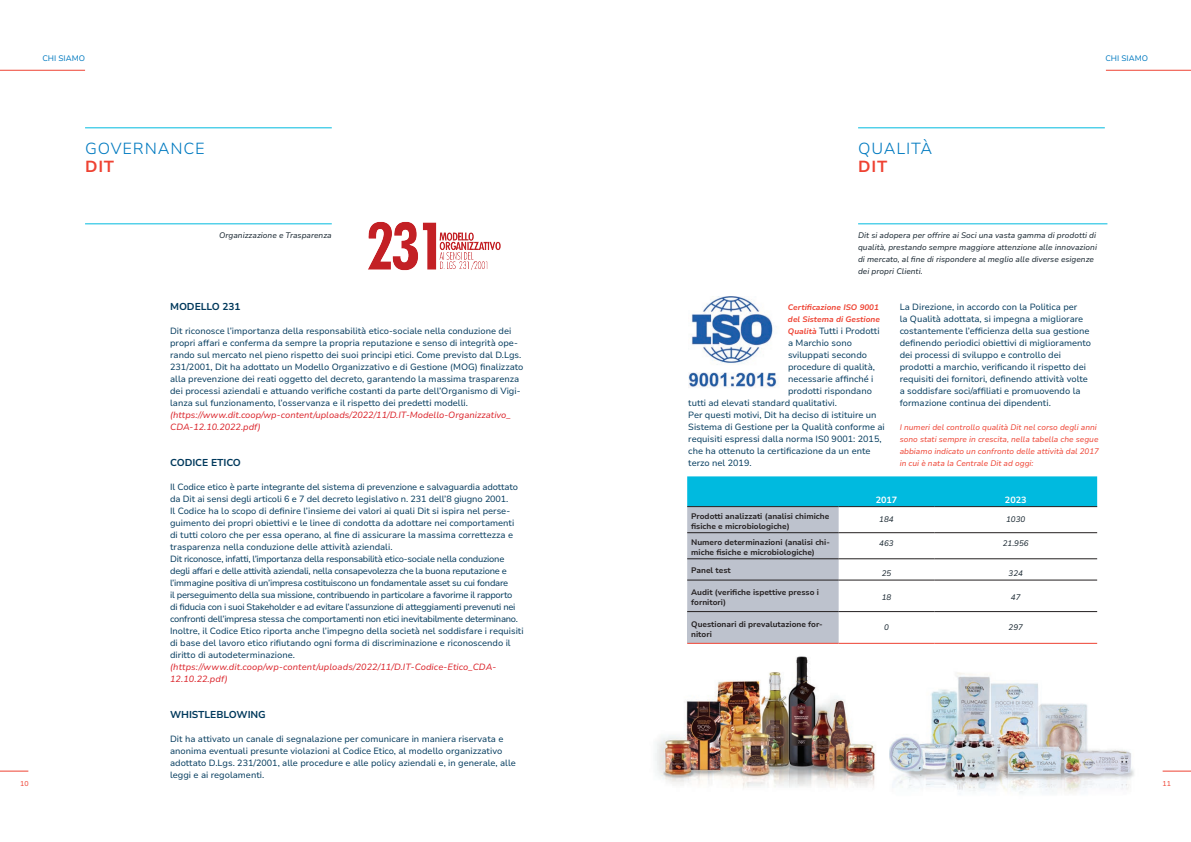
<style>
.page{position:relative;width:1191px;height:842px;background:#fff}
.page>*{position:absolute;margin:0;border:0;box-sizing:border-box;transform-origin:0 0}
.t1{font:300 16px "Nunito Sans 10 pt";letter-spacing:.05em;color:#007ac0}
.t2{font:700 16px "Nunito Sans 10 pt";letter-spacing:.05em;color:#ee4232}
.t3{font:700 10px "Nunito Sans 10 pt";letter-spacing:-.01em;color:#00395c}
.t4{font:9px/12px "Nunito Sans 10 pt";color:#00395c}
.t5{font:italic 9px/12px "Nunito Sans 10 pt";color:#da2128}
.t6{font:700 9px "Nunito Sans 10 pt";color:#fff}
.t7{font:italic 8px/12px "Nunito Sans 10 pt";color:#16242e}
.t8{font:700 8px/10px "Nunito Sans 10 pt";color:#231f20}
.t9{font:italic 8px/12px "Nunito Sans 10 pt";color:#ee4232}
.t10{font:italic 700 8px/12px "Nunito Sans 10 pt";color:#ee4232}
.t11{font:8px "Nunito Sans 10 pt";color:#007ac0}
.t12{font:7px "Nunito Sans 10 pt";color:#ee4232}
.s1{font-weight:700;font-style:italic;font-size:8px;color:#ee4232}
</style>
<div class="page">
<img style="left:368px;top:221px;width:133px;height:50px">
<hr style="left:858px;top:128px;width:246px;height:1px;background:#00badf">
<hr style="left:858px;top:224px;width:249px;height:1px;background:#00badf">
<svg style="left:1162px;top:771px;width:29px;height:1px"></svg>
<hr style="left:1106px;top:70px;width:85px;height:1px;background:#ee4232">
<svg style="left:0;top:771px;width:28px;height:1px"></svg>
<hr style="left:0;top:70px;width:85px;height:1px;background:#ee4232">
<hr style="left:85px;top:128px;width:247px;height:1px;background:#00badf">
<hr style="left:85px;top:224px;width:247px;height:1px;background:#00badf">
<img style="left:889px;top:672px;width:245px;height:121px">
<img style="left:655px;top:656px;width:221px;height:132px">
<img style="left:688px;top:297px;width:89px;height:91px">
<svg style="left:687px;top:476px;width:410px;height:167px"></svg>
<hr style="left:687px;top:643px;width:151px;height:1px;background:#ee4232">
<hr style="left:838px;top:643px;width:96px;height:1px;background:#ee4232">
<hr style="left:934px;top:643px;width:163px;height:1px;background:#ee4232">
<hr style="left:687px;top:532px;width:151px;height:1px;background:#231f20">
<hr style="left:838px;top:532px;width:96px;height:1px;background:#231f20">
<hr style="left:934px;top:532px;width:163px;height:1px;background:#231f20">
<hr style="left:687px;top:559px;width:151px;height:1px;background:#231f20">
<hr style="left:838px;top:559px;width:96px;height:1px;background:#231f20">
<hr style="left:934px;top:559px;width:163px;height:1px;background:#231f20">
<hr style="left:687px;top:580px;width:151px;height:1px;background:#231f20">
<hr style="left:838px;top:580px;width:96px;height:1px;background:#231f20">
<hr style="left:934px;top:580px;width:163px;height:1px;background:#231f20">
<hr style="left:687px;top:611px;width:151px;height:1px;background:#231f20">
<hr style="left:838px;top:611px;width:96px;height:1px;background:#231f20">
<hr style="left:934px;top:611px;width:163px;height:1px;background:#231f20">
<hr style="left:687px;top:506px;width:151px;height:1px;background:#231f20">
<hr style="left:838px;top:506px;width:96px;height:1px;background:#231f20">
<hr style="left:934px;top:506px;width:163px;height:1px;background:#231f20">
<p class="t11" style="left:42px;top:53px;width:44px">CHI SIAMO</p>
<h1 class="t1" style="left:85px;top:137px;width:121px">GOVERNANCE</h1>
<h1 class="t2" style="left:85px;top:155px;width:31px">DIT</h1>
<p class="t7" style="left:219px;top:229px;width:114px">Organizzazione e Trasparenza</p>
<p class="t11" style="left:1105px;top:53px;width:44px">CHI SIAMO</p>
<h1 class="t1" style="left:858px;top:137px;width:76px">QUALITÀ</h1>
<h1 class="t2" style="left:858px;top:155px;width:31px">DIT</h1>
<p class="t7" style="left:858px;top:229px;width:240px">Dit si adopera per offrire ai Soci una vasta gamma di prodotti di qualità, prestando sempre maggiore attenzione alle innovazioni di mercato, al fine di rispondere al meglio alle diverse esigenze dei propri Clienti.</p>
<p class="t3" style="left:170px;top:299px;width:72px">MODELLO 231</p>
<p class="t4" style="left:170px;top:325px;width:355px">Dit riconosce l’importanza della responsabilità etico-sociale nella conduzione dei propri affari e conferma da sempre la propria reputazione e senso di integrità ope&shy;rando sul mercato nel pieno rispetto dei suoi principi etici. Come previsto dal D.Lgs.<br>231/2001, Dit ha adottato un Modello Organizzativo e di Gestione (MOG) finalizzato alla prevenzione dei reati oggetto del decreto, garantendo la massima trasparenza dei processi aziendali e attuando verifiche costanti da parte dell’Organismo di Vigi&shy;lanza sul funzionamento, l’osservanza e il rispetto dei predetti modelli.</p>
<p class="t5" style="left:170px;top:409px;width:342px">(https://www.dit.coop/wp-content/uploads/2022/11/D.IT-Modello-Organizzativo_<br>CDA-12.10.2022.pdf)</p>
<p class="t3" style="left:170px;top:455px;width:72px">CODICE ETICO</p>
<p class="t4" style="left:170px;top:481px;width:355px">Il Codice etico è parte integrante del sistema di prevenzione e salvaguardia adottato da Dit ai sensi degli articoli 6 e 7 del decreto legislativo n. 231 dell’8 giugno 2001.<br>Il Codice ha lo scopo di definire l’insieme dei valori ai quali Dit si ispira nel perse&shy;guimento dei propri obiettivi e le linee di condotta da adottare nei comportamenti di tutti coloro che per essa operano, al fine di assicurare la massima correttezza e trasparenza nella conduzione delle attività aziendali.<br>Dit riconosce, infatti, l’importanza della responsabilità etico-sociale nella conduzione degli affari e delle attività aziendali, nella consapevolezza che la buona reputazione e l’immagine positiva di un’impresa costituiscono un fondamentale asset su cui fondare<br>il perseguimento della sua missione, contribuendo in particolare a favorirne il rapporto<br>di fiducia con i suoi Stakeholder e ad evitare l’assunzione di atteggiamenti prevenuti nei confronti dell’impresa stessa che comportamenti non etici inevitabilmente determinano.<br>Inoltre, il Codice Etico riporta anche l’impegno della società nel soddisfare i requisiti di base del lavoro etico rifiutando ogni forma di discriminazione e riconoscendo il diritto di autodeterminazione.</p>
<p class="t5" style="left:170px;top:661px;width:328px">(https://www.dit.coop/wp-content/uploads/2022/11/D.IT-Codice-Etico_CDA-<br>12.10.22.pdf)</p>
<p class="t3" style="left:170px;top:707px;width:97px">WHISTLEBLOWING</p>
<p class="t4" style="left:170px;top:733px;width:347px">Dit ha attivato un canale di segnalazione per comunicare in maniera riservata e anonima eventuali presunte violazioni al Codice Etico, al modello organizzativo adottato D.Lgs. 231/2001, alle procedure e alle policy aziendali e, in generale, alle leggi e ai regolamenti.</p>
<p class="t4" style="left:899px;top:301px;width:193px">La Direzione, in accordo con la Politica per<br>la Qualità adottata, si impegna a migliorare costantemente l’efficienza della sua gestione definendo periodici obiettivi di miglioramento dei processi di sviluppo e controllo dei prodotti a marchio, verificando il rispetto dei requisiti dei fornitori, definendo attività volte a soddisfare soci/affiliati e promuovendo la formazione continua dei dipendenti.</p>
<p class="t9" style="left:899px;top:421px;width:201px">I numeri del controllo qualità Dit nel corso degli anni sono stati sempre in crescita, nella tabella che segue abbiamo indicato un confronto delle attività dal 2017 in cui è nata la Centrale Dit ad oggi:</p>
<p class="t10" style="left:788px;top:301px;width:93px">Certificazione ISO 9001 del Sistema di Gestione</p>
<p class="t4" style="left:788px;top:325px;width:93px"><span class="s1">Qualità</span> Tutti i Prodotti</p>
<p class="t4" style="left:788px;top:337px;width:66px">a Marchio sono</p>
<p class="t4" style="left:788px;top:349px;width:81px">sviluppati secondo</p>
<p class="t4" style="left:788px;top:361px;width:89px">procedure di qualità,</p>
<p class="t4" style="left:788px;top:373px;width:87px">necessarie affinché i</p>
<p class="t4" style="left:788px;top:385px;width:85px">prodotti rispondano</p>
<p class="t4" style="left:688px;top:397px;width:150px">tutti ad elevati standard qualitativi.</p>
<p class="t4" style="left:688px;top:409px;width:190px">Per questi motivi, Dit ha deciso di istituire un</p>
<p class="t4" style="left:688px;top:421px;width:198px">Sistema di Gestione per la Qualità conforme ai</p>
<p class="t4" style="left:688px;top:433px;width:195px">requisiti espressi dalla norma IS0 9001: 2015,</p>
<p class="t4" style="left:688px;top:445px;width:184px">che ha ottenuto la certificazione da un ente</p>
<p class="t4" style="left:688px;top:457px;width:65px">terzo nel 2019.</p>
<p class="t6" style="left:875px;top:493px;width:23px">2017</p>
<p class="t6" style="left:1005px;top:493px;width:23px">2023</p>
<p class="t8" style="left:691px;top:511px;width:140px">Prodotti analizzati (analisi chimiche fisiche e microbiologiche)</p>
<p class="t7" style="left:879px;top:513px;width:16px">184</p>
<p class="t7" style="left:1006px;top:513px;width:21px">1030</p>
<p class="t8" style="left:691px;top:537px;width:140px">Numero determinazioni (analisi chi&shy;miche fisiche e microbiologiche)</p>
<p class="t7" style="left:879px;top:537px;width:16px">463</p>
<p class="t7" style="left:1002px;top:537px;width:27px">21.956</p>
<p class="t8" style="left:691px;top:565px;width:41px">Panel test</p>
<p class="t7" style="left:881px;top:567px;width:11px">25</p>
<p class="t7" style="left:1008px;top:567px;width:16px">324</p>
<p class="t8" style="left:691px;top:587px;width:129px">Audit (verifiche ispettive presso i fornitori)</p>
<p class="t7" style="left:881px;top:591px;width:11px">18</p>
<p class="t7" style="left:1011px;top:591px;width:11px">47</p>
<p class="t8" style="left:691px;top:618px;width:133px">Questionari di prevalutazione for&shy;nitori</p>
<p class="t7" style="left:884px;top:621px;width:6px">0</p>
<p class="t7" style="left:1008px;top:621px;width:16px">297</p>
<p class="t12" style="left:20px;top:778px;width:10px">10</p>
<p class="t12" style="left:1162px;top:778px;width:10px">11</p>
</div>
